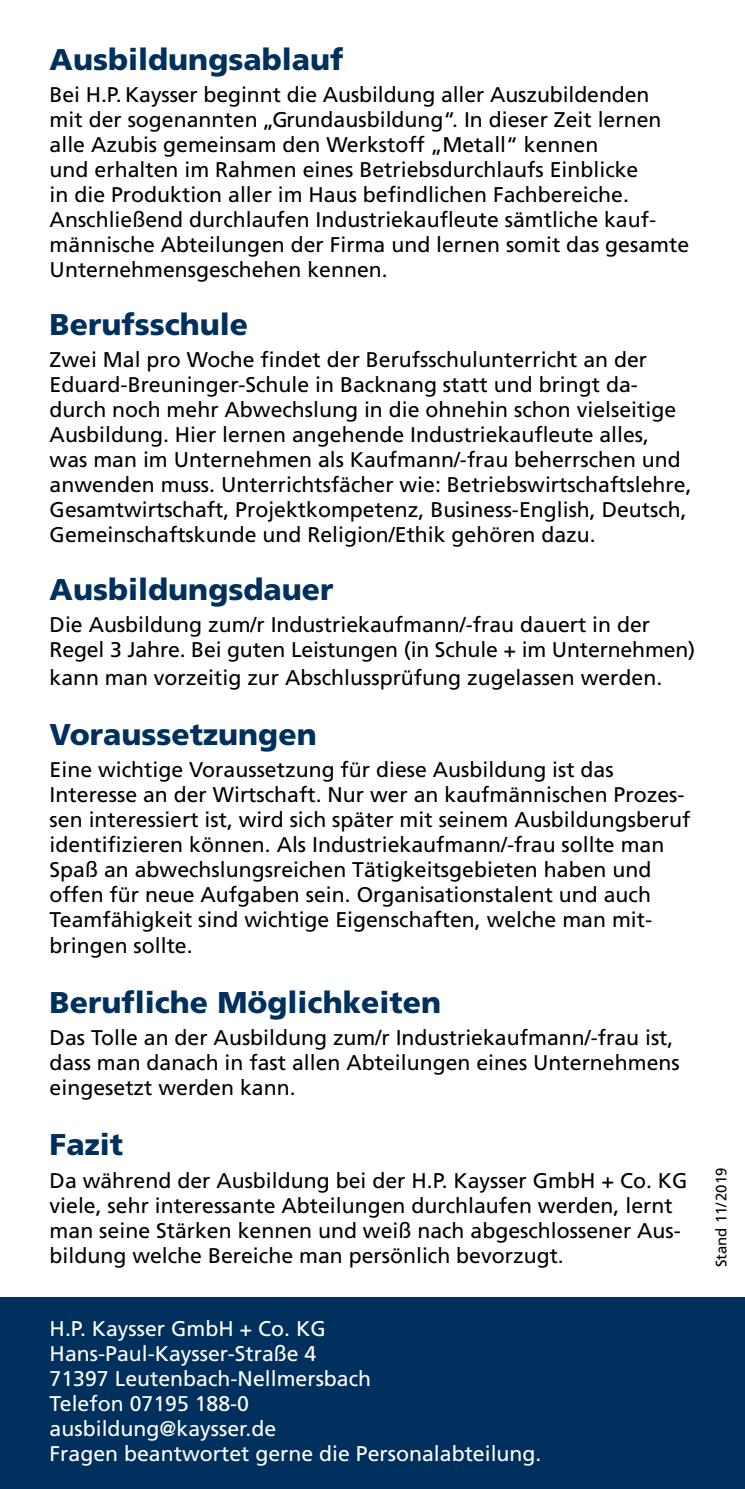
<style>
.page{position:relative;width:745px;height:1489px;background:#fff}
.page>*{position:absolute;margin:0;border:0;box-sizing:border-box;transform-origin:0 0}
.t1{font:900 30px "Frutiger";color:#00305e}
.t2{font:21.25px/25px "Frutiger";color:#000}
.t3{font:21.25px "Frutiger";color:#fff}
.t4{font:15px "Frutiger";color:#000}
</style>
<div class="page">
<div style="left:0;top:1297px;width:744px;height:191px;background:#00305e"></div>
<p class="t1" style="left:50px;top:41px;width:295px">Ausbildungsablauf</p>
<p class="t2" style="left:50px;top:82px;width:613px">Bei H.P. Kaysser beginnt die Ausbildung aller Auszubildenden mit der sogenannten „Grundausbildung“. In dieser Zeit lernen alle Azubis gemeinsam den Werkstoff „Metall“ kennen<br>und erhalten im Rahmen eines Betriebsdurchlaufs Einblicke in die Produktion aller im Haus befindlichen Fachbereiche.</p>
<p class="t2" style="left:50px;top:207px;width:640px">Anschließend durchlaufen Industriekaufleute sämtliche kauf&shy;männische Abteilungen der Firma und lernen somit das gesamte<br>Unternehmensgeschehen kennen.</p>
<p class="t1" style="left:50px;top:306px;width:200px">Berufsschule</p>
<p class="t2" style="left:50px;top:347px;width:643px">Zwei Mal pro Woche findet der Berufsschulunterricht an der Eduard-Breuninger-Schule in Backnang statt und bringt da&shy;durch noch mehr Abwechslung in die ohnehin schon vielseitige Ausbildung. Hier lernen angehende Industriekaufleute alles, was man im Unternehmen als Kaufmann/-frau beherrschen und anwenden muss. Unterrichtsfächer wie: Betriebswirtschaftslehre, Gesamtwirtschaft, Projektkompetenz, Business-English, Deutsch, Gemeinschaftskunde und Religion/Ethik gehören dazu.</p>
<p class="t1" style="left:50px;top:571px;width:285px">Ausbildungsdauer</p>
<p class="t2" style="left:50px;top:612px;width:646px">Die Ausbildung zum/r Industriekaufmann/-frau dauert in der<br>Regel 3 Jahre. Bei guten Leistungen (in Schule + im Unternehmen)</p>
<p class="t2" style="left:50px;top:664px;width:613px">kann man vorzeitig zur Abschlussprüfung zugelassen werden.</p>
<p class="t1" style="left:50px;top:716px;width:268px">Voraussetzungen</p>
<p class="t2" style="left:50px;top:757px;width:642px">Eine wichtige Voraussetzung für diese Ausbildung ist das Interesse an der Wirtschaft. Nur wer an kaufmännischen Prozes&shy;sen interessiert ist, wird sich später mit seinem Ausbildungsberuf identifizieren können. Als Industriekaufmann/-frau sollte man Spaß an abwechslungsreichen Tätigkeitsgebieten haben und offen für neue Aufgaben sein. Organisationstalent und auch Teamfähigkeit sind wichtige Eigenschaften, welche man mit&shy;bringen sollte.</p>
<p class="t1" style="left:50px;top:983px;width:393px">Berufliche Möglichkeiten</p>
<p class="t2" style="left:50px;top:1024px;width:631px">Das Tolle an der Ausbildung zum/r Industriekaufmann/-frau ist, dass man danach in fast allen Abteilungen eines Unternehmens eingesetzt werden kann.</p>
<p class="t1" style="left:50px;top:1126px;width:75px">Fazit</p>
<p class="t2" style="left:50px;top:1167px;width:639px">Da während der Ausbildung bei der H.P. Kaysser GmbH + Co. KG viele, sehr interessante Abteilungen durchlaufen werden, lernt man seine Stärken kennen und weiß nach abgeschlossener Aus&shy;bildung welche Bereiche man persönlich bevorzugt.</p>
<p class="t4" style="left:712px;top:1267px;width:101px;rotate:-90deg">Stand 11/2019</p>
<p class="t3" style="left:50px;top:1315px;width:277px">H.P. Kaysser GmbH + Co. KG</p>
<p class="t3" style="left:50px;top:1340px;width:268px">Hans-Paul-Kaysser-Straße 4</p>
<p class="t3" style="left:50px;top:1365px;width:323px">71397 Leutenbach-Nellmersbach</p>
<p class="t3" style="left:50px;top:1390px;width:201px">Telefon 07195 188-0</p>
<p class="t3" style="left:50px;top:1415px;width:228px">ausbildung@kaysser.de</p>
<p class="t3" style="left:50px;top:1440px;width:493px">Fragen beantwortet gerne die Personalabteilung.</p>
</div>
